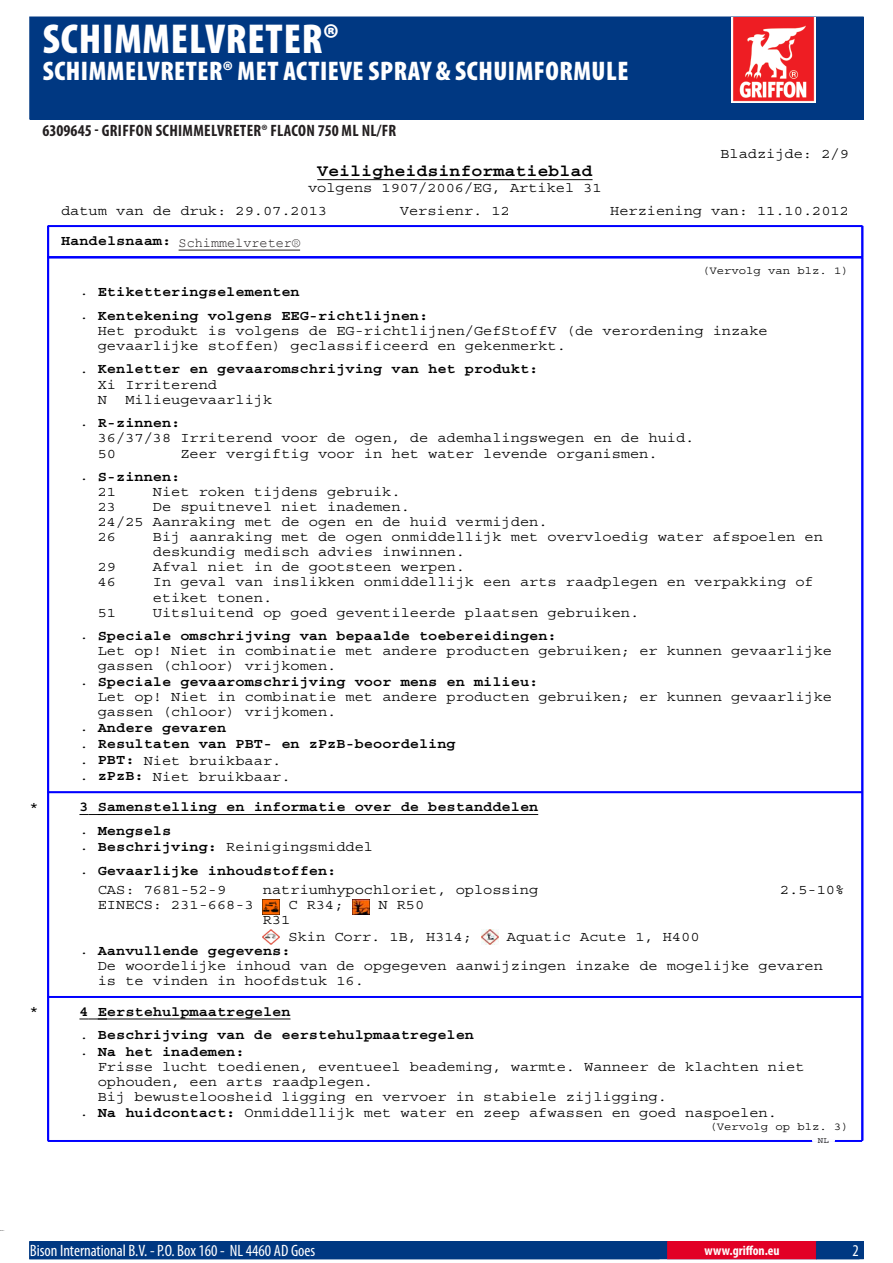
<style>
.page{position:relative;width:893px;height:1263px;background:#fff}
.page>*{position:absolute;margin:0;border:0;box-sizing:border-box;transform-origin:0 0}
.PageHeader{font:900 condensed 42px "Myriad Pro";letter-spacing:.02em;color:#fff}
.PageSubheader{font:900 condensed 27px "Myriad Pro";letter-spacing:.02em;color:#fff}
.t1{font:700 16.8px "Courier";color:#000;scale:1.09 1}
.TOCItem{font:700 condensed 16.5px "Myriad Pro";letter-spacing:.02em;color:#231f20}
.ContactData{font:condensed 16.5px "Myriad Pro";color:#fff}
.t2{font:14.1px/15px "Courier";color:#000;scale:1.09 1}
.t3{font:700 14.1px/23.5px "Courier";color:#000;scale:1.09 1}
.MSDS_Text{font:13.5px "Courier New";color:#231f20}
.URL{font:700 condensed 13.5px "Myriad Pro";color:#fff}
.t4{font:11.25px "Courier";color:#000;scale:1.09 1}
.t5{font:8.4px "Courier";color:#000;scale:1.09 1}
.s1{font-weight:400}
.s2{font-weight:700}
</style>
<div class="page">
<hr style="left:317px;top:179px;width:276px;height:1px;background:#000">
<hr style="left:48px;top:226px;width:814px;height:1px;background:#00f">
<hr style="left:48px;top:226px;width:1px;height:31px;background:#00f">
<hr style="left:862px;top:226px;width:1px;height:31px;background:#00f">
<hr style="left:48px;top:792px;width:814px;height:1px;background:#00f">
<svg style="left:79px;top:814px;width:19px;height:1px"></svg>
<hr style="left:98px;top:814px;width:440px;height:1px;background:#000">
<img style="left:263px;top:900px;width:17px;height:15px">
<img style="left:353px;top:900px;width:17px;height:14px">
<img style="left:263px;top:930px;width:17px;height:15px">
<img style="left:481px;top:930px;width:17px;height:15px">
<hr style="left:48px;top:996px;width:814px;height:1px;background:#00f">
<hr style="left:48px;top:997px;width:814px;height:1px;background:#00f">
<svg style="left:79px;top:1019px;width:19px;height:1px"></svg>
<hr style="left:98px;top:1019px;width:192px;height:1px;background:#000">
<hr style="left:48px;top:257px;width:814px;height:1px;background:#00f">
<hr style="left:48px;top:1140px;width:814px;height:1px;background:#00f">
<hr style="left:48px;top:1141px;width:814px;height:1px;background:#00f">
<svg style="left:812px;top:1140px;width:22px;height:2px"></svg>
<hr style="left:48px;top:257px;width:1px;height:883px;background:#00f">
<hr style="left:862px;top:257px;width:1px;height:883px;background:#00f">
<div style="left:30px;top:17px;width:833px;height:102px;background:#003882"></div>
<img style="left:731px;top:17px;width:85px;height:85px">
<hr style="left:179px;top:250px;width:121px;height:1px;background:#231f20">
<div style="left:30px;top:1242px;width:833px;height:17px;background:#003882"></div>
<div style="left:29px;top:1241px;width:835px;height:18px;border:1px solid #003882"></div>
<div style="left:668px;top:1242px;width:148px;height:17px;background:#e20025"></div>
<div style="left:667px;top:1241px;width:150px;height:18px;border:1px solid #e20025"></div>
<p class="PageHeader" style="left:43px;top:12px;width:297px">SCHIMMELVRETER®</p>
<p class="PageSubheader" style="left:43px;top:53px;width:587px">SCHIMMELVRETER® MET ACTIEVE SPRAY &amp; SCHUIMFORMULE</p>
<p class="TOCItem" style="left:43px;top:120px;width:347px">6309645 - GRIFFON SCHIMMELVRETER® FLACON 750 ML NL/FR</p>
<p class="t2" style="left:720px;top:146px;width:119px">Bladzijde: 2/9</p>
<p class="t1" style="left:317px;top:162px;width:254px">Veiligheidsinformatieblad</p>
<p class="t2" style="left:61px;top:177px;width:498px;line-height:22.6px;text-indent:247px">volgens 1907/2006/EG, Artikel 31 datum van de druk: 29.07.2013</p>
<p class="t2" style="left:400px;top:203px;width:103px">Versienr. 12</p>
<p class="t2" style="left:610px;top:203px;width:220px">Herziening van: 11.10.2012</p>
<p class="t3" style="left:61px;top:230px;width:288px">Handelsnaam: Schimmelvreter (NL/B)</p>
<p class="MSDS_Text" style="left:179px;top:234px;width:123px">Schimmelvreter®</p>
<p class="t4" style="left:702px;top:265px;width:136px">(Vervolg van blz. 1)</p>
<p class="t3" style="left:79px;top:280px;width:321px"><span class="s1">.</span> Etiketteringselementen<br><span class="s1">.</span> Kentekening volgens EEG-richtlijnen:</p>
<p class="t2" style="left:98px;top:324px;width:616px">Het produkt is volgens de EG-richtlijnen/GefStoffV (de verordening inzake gevaarlijke stoffen) geclassificeerd en gekenmerkt.</p>
<p class="t3" style="left:98px;top:362px;width:406px;line-height:15.1px;text-indent:-18px"><span class="s1">.</span> Kenletter en gevaaromschrijving van het produkt:<br><span class="s1">Xi Irriterend<br>N</span></p>
<p class="t2" style="left:79px;top:388px;width:178px;line-height:23.2px;text-indent:46px">Milieugevaarlijk . <span class="s2">R-zinnen:</span></p>
<p class="t2" style="left:98px;top:431px;width:549px">36/37/38 Irriterend voor de ogen, de ademhalingswegen en de huid.<br>50</p>
<p class="t2" style="left:79px;top:442px;width:532px;line-height:23.2px;text-indent:101px">Zeer vergiftig voor in het water levende organismen. . <span class="s2">S-zinnen:</span></p>
<p class="t2" style="left:98px;top:485px;width:18px">21</p>
<p class="t2" style="left:153px;top:485px;width:229px">Niet roken tijdens gebruik.</p>
<p class="t2" style="left:98px;top:500px;width:18px">23</p>
<p class="t2" style="left:98px;top:500px;width:414px;text-indent:55px">De spuitnevel niet inademen.<br>24/25 Aanraking met de ogen en de huid vermijden.<br>26</p>
<p class="t2" style="left:153px;top:530px;width:616px">Bij aanraking met de ogen onmiddellijk met overvloedig water afspoelen en deskundig medisch advies inwinnen.</p>
<p class="t2" style="left:98px;top:560px;width:18px">29</p>
<p class="t2" style="left:153px;top:560px;width:288px">Afval niet in de gootsteen werpen.</p>
<p class="t2" style="left:98px;top:575px;width:18px">46</p>
<p class="t2" style="left:153px;top:575px;width:608px">In geval van inslikken onmiddellijk een arts raadplegen en verpakking of etiket tonen.</p>
<p class="t2" style="left:98px;top:605px;width:18px">51</p>
<p class="t2" style="left:79px;top:601px;width:515px;line-height:23.2px;text-indent:73px">Uitsluitend op goed geventileerde plaatsen gebruiken. . <span class="s2">Speciale omschrijving van bepaalde toebereidingen:</span></p>
<p class="t2" style="left:98px;top:644px;width:675px">Let op! Niet in combinatie met andere producten gebruiken; er kunnen gevaarlijke</p>
<p class="t2" style="left:98px;top:659px;width:220px">gassen (chloor) vrijkomen.</p>
<p class="t3" style="left:79px;top:670px;width:423px"><span class="s1">.</span> Speciale gevaaromschrijving voor mens en milieu:</p>
<p class="t2" style="left:98px;top:690px;width:675px">Let op! Niet in combinatie met andere producten gebruiken; er kunnen gevaarlijke</p>
<p class="t2" style="left:98px;top:705px;width:220px">gassen (chloor) vrijkomen.</p>
<p class="t3" style="left:79px;top:716px;width:136px"><span class="s1">.</span> Andere gevaren</p>
<p class="t3" style="left:79px;top:732px;width:347px"><span class="s1">.</span> Resultaten van PBT- en zPzB-beoordeling</p>
<p class="t2" style="left:79px;top:753px;width:187px">. <span class="s2">PBT:</span> Niet bruikbaar.</p>
<p class="t2" style="left:79px;top:769px;width:195px">. <span class="s2">zPzB:</span> Niet bruikbaar.</p>
<p class="t2" style="left:30px;top:799px;width:10px">*</p>
<p class="t3" style="left:79px;top:796px;width:423px">3 Samenstelling en informatie over de bestanddelen <span class="s1">.</span> Mengsels</p>
<p class="t3" style="left:79px;top:836px;width:271px"><span class="s1">.</span> Beschrijving: <span class="s1">Reinigingsmiddel .</span> Gevaarlijke inhoudstoffen:</p>
<p class="t2" style="left:98px;top:882px;width:145px">CAS: 7681-52-9<br>EINECS: 231-668-3</p>
<p class="t2" style="left:289px;top:882px;width:231px;text-indent:-26px">natriumhypochloriet, oplossing<br>C R34;</p>
<p class="t2" style="left:378px;top:897px;width:44px">N R50</p>
<p class="t2" style="left:289px;top:911px;width:170px;line-height:17px;text-indent:-26px">R31<br>Skin Corr. 1B, H314;</p>
<p class="t2" style="left:507px;top:929px;width:178px">Aquatic Acute 1, H400</p>
<p class="t2" style="left:780px;top:882px;width:60px">2.5-10%</p>
<p class="t2" style="left:98px;top:943px;width:667px;text-indent:-18px">. <span class="s2">Aanvullende gegevens:<br></span>De woordelijke inhoud van de opgegeven aanwijzingen inzake de mogelijke gevaren is te vinden in hoofdstuk 16.</p>
<p class="t2" style="left:30px;top:1004px;width:10px">*</p>
<p class="t3" style="left:79px;top:1000px;width:364px">4 Eerstehulpmaatregelen<br><span class="s1">.</span> Beschrijving van de eerstehulpmaatregelen</p>
<p class="t3" style="left:79px;top:1040px;width:153px"><span class="s1">.</span> Na het inademen:</p>
<p class="t2" style="left:98px;top:1059px;width:650px">Frisse lucht toedienen, eventueel beademing, warmte. Wanneer de klachten niet</p>
<p class="t2" style="left:98px;top:1074px;width:254px">ophouden, een arts raadplegen.</p>
<p class="t2" style="left:98px;top:1089px;width:524px">Bij bewusteloosheid ligging en vervoer in stabiele zijligging.</p>
<p class="t2" style="left:79px;top:1106px;width:641px">. <span class="s2">Na huidcontact:</span> Onmiddellijk met water en zeep afwassen en goed naspoelen.</p>
<p class="t4" style="left:709px;top:1121px;width:129px">(Vervolg op blz. 3)</p>
<p class="t5" style="left:818px;top:1136px;width:12px">NL</p>
<p class="ContactData" style="left:30px;top:1241px;width:287px">Bison International B.V. - P.O. Box 1 60 - NL 4460 AD Goes</p>
<p class="URL" style="left:704px;top:1242px;width:77px">WWW.GRIFFON.EU</p>
</div>
